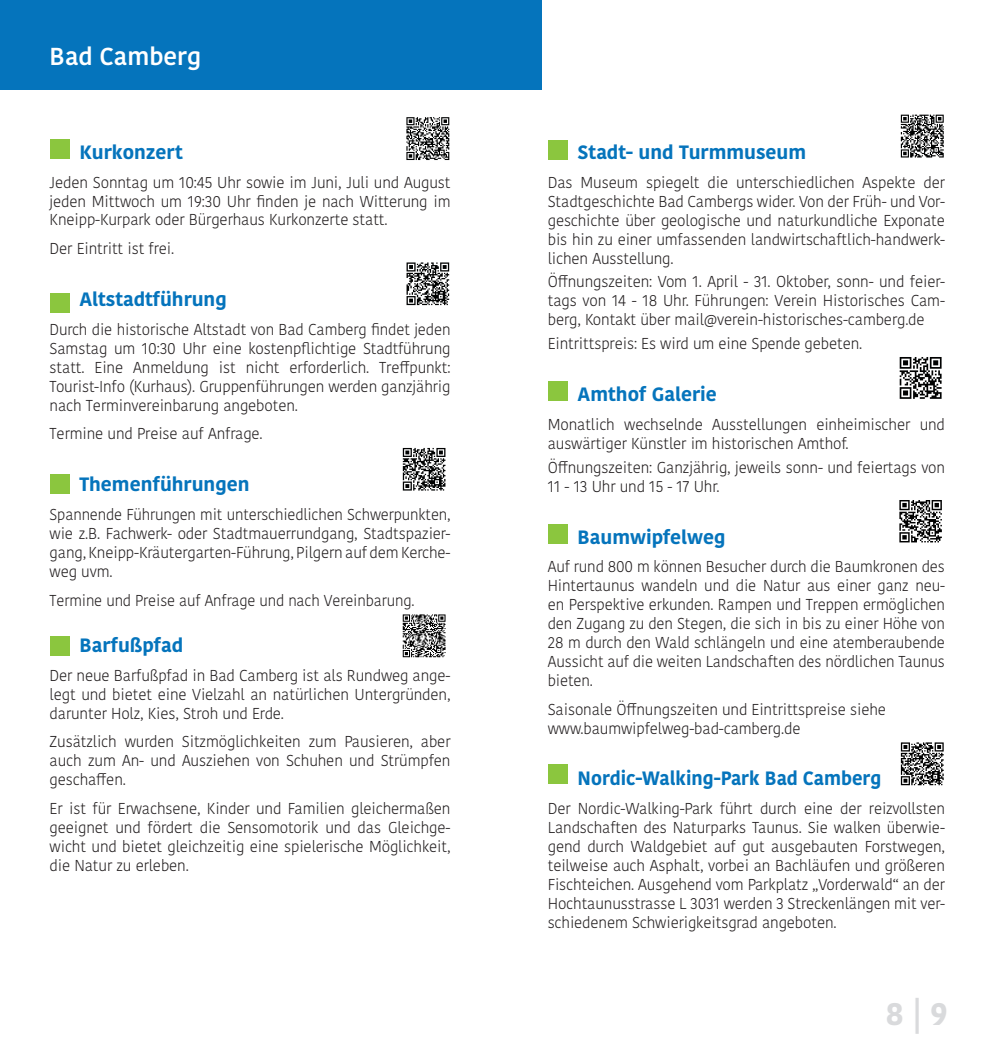
<style>
.page{position:relative;width:993px;height:1042px;background:#fff}
.page>*{position:absolute;margin:0;border:0;box-sizing:border-box;transform-origin:0 0}
.t1{font:700 31.5px "Kohinoor Bangla";color:#d9dadc}
.t2{font:600 24.5px "Kohinoor Bangla";color:#fff}
.t3{font:700 19.25px "Kohinoor Bangla";color:#0574bc}
.t4{font:700 19.25px "Kohinoor Bangla";color:#0574bc;scale:.96 1}
.t5{font:300 15.75px/18.9px "Kohinoor Bangla";letter-spacing:-.01em;color:#231f20;text-align:justify}
.t6{font:300 15.75px/18.9px "Kohinoor Bangla";letter-spacing:-.01em;color:#231f20;text-align:justify;scale:.96 1}
.t7{font:300 15.75px/18.9px "Kohinoor Bangla";letter-spacing:-.01em;color:#231f20;text-align:justify;scale:.95 1}
</style>
<div class="page">
<div style="left:50px;top:139px;width:19px;height:20px;background:#8bc63e"></div>
<div style="left:50px;top:293px;width:19px;height:20px;background:#8bc63e"></div>
<div style="left:547px;top:381px;width:20px;height:20px;background:#8bc63e"></div>
<div style="left:547px;top:764px;width:20px;height:19px;background:#8bc63e"></div>
<div style="left:547px;top:524px;width:20px;height:20px;background:#8bc63e"></div>
<div style="left:50px;top:474px;width:19px;height:20px;background:#8bc63e"></div>
<div style="left:50px;top:636px;width:19px;height:20px;background:#8bc63e"></div>
<div style="left:547px;top:140px;width:20px;height:20px;background:#8bc63e"></div>
<svg style="left:899px;top:357px;width:42px;height:42px"></svg>
<svg style="left:900px;top:114px;width:44px;height:44px"></svg>
<svg style="left:900px;top:115px;width:43px;height:42px"></svg>
<div style="left:0;top:0;width:541px;height:90px;background:#0574bc"></div>
<svg style="left:449px;top:117px;width:1px;height:43px"></svg>
<svg style="left:406px;top:117px;width:43px;height:43px"></svg>
<svg style="left:899px;top:500px;width:43px;height:43px"></svg>
<svg style="left:899px;top:500px;width:42px;height:42px"></svg>
<svg style="left:901px;top:742px;width:43px;height:44px"></svg>
<svg style="left:900px;top:742px;width:43px;height:43px"></svg>
<svg style="left:406px;top:262px;width:44px;height:44px"></svg>
<svg style="left:406px;top:262px;width:43px;height:43px"></svg>
<svg style="left:402px;top:447px;width:44px;height:44px"></svg>
<svg style="left:402px;top:448px;width:43px;height:42px"></svg>
<svg style="left:402px;top:614px;width:44px;height:44px"></svg>
<svg style="left:402px;top:614px;width:43px;height:43px"></svg>
<p class="t2" style="left:50px;top:36px;width:153px">Bad Camberg</p>
<p class="t3" style="left:79px;top:135px;width:105px">Kurkonzert</p>
<p class="t5" style="left:50px;top:172px;width:402px">Jeden Sonntag um 10:45 Uhr sowie im Juni, Juli und August jeden Mittwoch um 19:30 Uhr finden je nach Witterung im Kneipp-Kurpark oder Bürgerhaus Kurkonzerte statt.</p>
<p class="t5" style="left:50px;top:239px;width:126px">Der Eintritt ist frei.</p>
<p class="t3" style="left:79px;top:282px;width:149px">Altstadtführung</p>
<p class="t6" style="left:50px;top:320px;width:419px">Durch die historische Altstadt von Bad Camberg findet jeden Samstag um 10:30 Uhr eine kostenpflichtige Stadtführung statt. Eine Anmeldung ist nicht erforderlich. Treffpunkt:<br>Tourist-Info (Kurhaus). Gruppenführungen werden ganzjährig nach Terminvereinbarung angeboten.</p>
<p class="t5" style="left:50px;top:424px;width:214px">Termine und Preise auf Anfrage.</p>
<p class="t3" style="left:79px;top:468px;width:171px">Themenführungen</p>
<p class="t7" style="left:50px;top:505px;width:423px">Spannende Führungen mit unterschiedlichen Schwerpunkten, wie z.B. Fachwerk- oder Stadtmauerrundgang, Stadtspazier&shy;gang, Kneipp-Kräutergarten-Führung, Pilgern auf dem Kerche&shy;weg uvm.</p>
<p class="t7" style="left:50px;top:590px;width:385px">Termine und Preise auf Anfrage und nach Vereinbarung.</p>
<p class="t3" style="left:79px;top:628px;width:105px">Barfußpfad</p>
<p class="t5" style="left:50px;top:665px;width:402px">Der neue Barfußpfad in Bad Camberg ist als Rundweg ange&shy;legt und bietet eine Vielzahl an natürlichen Untergründen, darunter Holz, Kies, Stroh und Erde.</p>
<p class="t5" style="left:50px;top:732px;width:402px">Zusätzlich wurden Sitzmöglichkeiten zum Pausieren, aber auch zum An- und Ausziehen von Schuhen und Strümpfen geschaffen.</p>
<p class="t5" style="left:50px;top:799px;width:402px">Er ist für Erwachsene, Kinder und Familien gleichermaßen geeignet und fördert die Sensomotorik und das Gleichge&shy;wicht und bietet gleichzeitig eine spielerische Möglichkeit, die Natur zu erleben.</p>
<p class="t3" style="left:577px;top:135px;width:230px">Stadt- und Turmmuseum</p>
<p class="t5" style="left:547px;top:173px;width:398px">Das Museum spiegelt die unterschiedlichen Aspekte der Stadtgeschichte Bad Cambergs wider. Von der Früh- und Vor&shy;geschichte über geologische und naturkundliche Exponate bis hin zu einer umfassenden landwirtschaftlich-handwerk&shy;lichen Ausstellung.</p>
<p class="t5" style="left:547px;top:272px;width:398px">Öffnungszeiten: Vom 1. April - 31. Oktober, sonn- und feier&shy;tags von 14 - 18 Uhr. Führungen: Verein Historisches Cam&shy;berg, Kontakt über mail@verein-historisches-camberg.de</p>
<p class="t5" style="left:547px;top:334px;width:316px">Eintrittspreis: Es wird um eine Spende gebeten.</p>
<p class="t3" style="left:577px;top:377px;width:141px">Amthof Galerie</p>
<p class="t5" style="left:547px;top:415px;width:398px">Monatlich wechselnde Ausstellungen einheimischer und auswärtiger Künstler im historischen Amthof.</p>
<p class="t5" style="left:547px;top:457px;width:398px">Öffnungszeiten: Ganzjährig, jeweils sonn- und feiertags von<br>11 - 13 Uhr und 15 - 17 Uhr.</p>
<p class="t3" style="left:577px;top:520px;width:149px">Baumwipfelweg</p>
<p class="t6" style="left:547px;top:557px;width:415px">Auf rund 800 m können Besucher durch die Baumkronen des Hintertaunus wandeln und die Natur aus einer ganz neu&shy;en Perspektive erkunden. Rampen und Treppen ermöglichen den Zugang zu den Stegen, die sich in bis zu einer Höhe von 28 m durch den Wald schlängeln und eine atemberaubende Aussicht auf die weiten Landschaften des nördlichen Taunus bieten.</p>
<p class="t5" style="left:547px;top:699px;width:339px">Saisonale Öffnungszeiten und Eintrittspreise siehe www.baumwipfelweg-bad-camberg.de</p>
<p class="t4" style="left:577px;top:762px;width:318px">Nordic-Walking-Park Bad Camberg</p>
<p class="t5" style="left:547px;top:799px;width:398px">Der Nordic-Walking-Park führt durch eine der reizvollsten Landschaften des Naturparks Taunus. Sie walken überwie&shy;gend durch Waldgebiet auf gut ausgebauten Forstwegen, teilweise auch Asphalt, vorbei an Bachläufen und größeren Fischteichen. Ausgehend vom Parkplatz „Vorderwald“ an der Hochtaunusstrasse L 3031 werden 3 Streckenlängen mit ver&shy;schiedenem Schwierigkeitsgrad angeboten.</p>
<p class="t1" style="left:885px;top:986px;width:64px">8 | 9</p>
</div>
